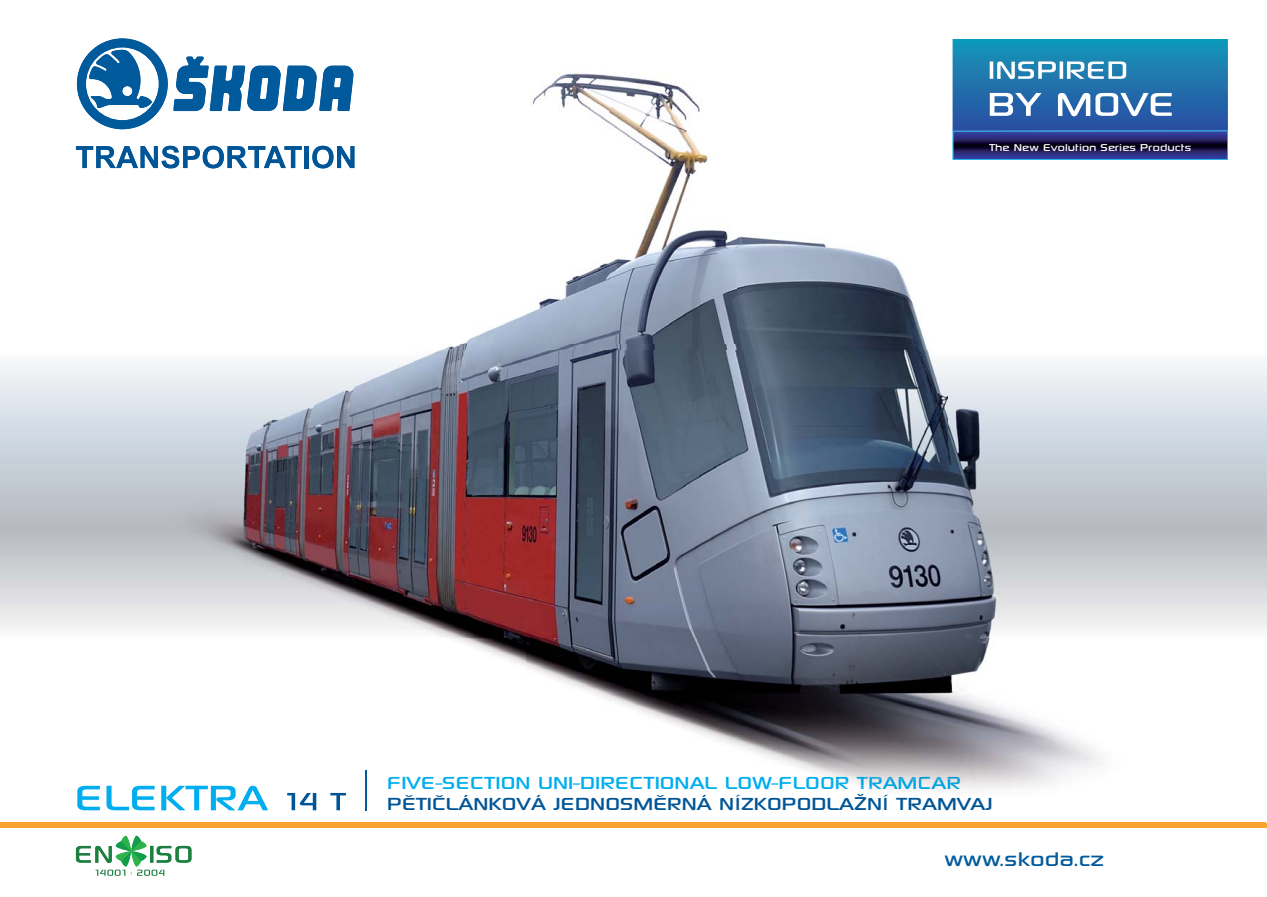
<style>
.page{position:relative;width:1267px;height:897px;background:#fff}
.page>*{position:absolute;margin:0;border:0;box-sizing:border-box;transform-origin:0 0}
.t1{font:27.9px "Sony Sketch EF";color:#005a9c}
.t2{font:24.75px/21.6px "Sony Sketch EF";color:#005596}
.t3{font:14.1px "Sony Sketch EF";color:#fff}
.s1{color:#00aeef}
.s2{color:#00a8e6}
.s3{color:#00a5e1}
.s4{color:#009ed4}
.s5{color:#009cd0}
.s6{color:#009bcf}
.s7{color:#005595}
</style>
<div class="page">
<img style="left:75px;top:65px;width:662px;height:285px">
<img style="left:737px;top:236px;width:190px;height:114px">
<img style="left:1227px;top:84px;width:1px;height:76px">
<img style="left:0;top:350px;width:1265px;height:511px">
<img style="left:388px;top:776px;width:571px;height:12px">
<img style="left:388px;top:794px;width:603px;height:16px">
<img style="left:76px;top:146px;width:17px;height:22px">
<img style="left:96px;top:146px;width:42px;height:22px">
<img style="left:140px;top:146px;width:18px;height:22px">
<img style="left:161px;top:146px;width:18px;height:22px">
<img style="left:183px;top:146px;width:17px;height:22px">
<img style="left:203px;top:146px;width:21px;height:22px">
<img style="left:227px;top:146px;width:57px;height:22px">
<img style="left:284px;top:146px;width:18px;height:22px">
<img style="left:304px;top:146px;width:5px;height:22px">
<img style="left:312px;top:146px;width:21px;height:22px">
<img style="left:337px;top:146px;width:17px;height:22px">
<img style="left:173px;top:56px;width:36px;height:55px">
<img style="left:319px;top:66px;width:35px;height:45px">
<img style="left:283px;top:66px;width:34px;height:45px">
<img style="left:247px;top:66px;width:34px;height:45px">
<img style="left:210px;top:66px;width:35px;height:45px">
<img style="left:77px;top:38px;width:91px;height:91px">
<img style="left:77px;top:785px;width:191px;height:25px">
<img style="left:287px;top:792px;width:59px;height:18px">
<div style="left:0;top:822px;width:1265px;height:5px;background:#faa330"></div>
<img style="left:944px;top:852px;width:159px;height:9px">
<svg style="left:76px;top:834px;width:115px;height:41px"></svg>
<img style="left:150px;top:845px;width:41px;height:17px">
<img style="left:365px;top:770px;width:2px;height:40px">
<img style="left:952px;top:39px;width:275px;height:91px">
<img style="left:989px;top:61px;width:137px;height:18px">
<img style="left:989px;top:93px;width:182px;height:23px">
<img style="left:952px;top:130px;width:275px;height:30px">
<img style="left:989px;top:143px;width:201px;height:8px">
<p class="t3" style="left:988px;top:139px;width:204px">The New Evolution Series Products</p>
<p class="t2" style="left:387px;top:770px;width:607px"><span class="s1">FIVE-SECTION UNI-DIRECTIONAL LOW-FLOO</span><span class="s2">R</span> <span class="s3">T</span><span class="s4">R</span><span class="s5">AM</span><span class="s6">CA</span><span class="s5">R<br></span>PĚTIČLÁNKOVÁ JEDNOSMĚRNÁ NÍZKOPODLAŽN<span class="s7">Í</span> TRAMVAJ</p>
<p class="t1" style="left:944px;top:843px;width:161px">www.skoda.cz</p>
</div>
